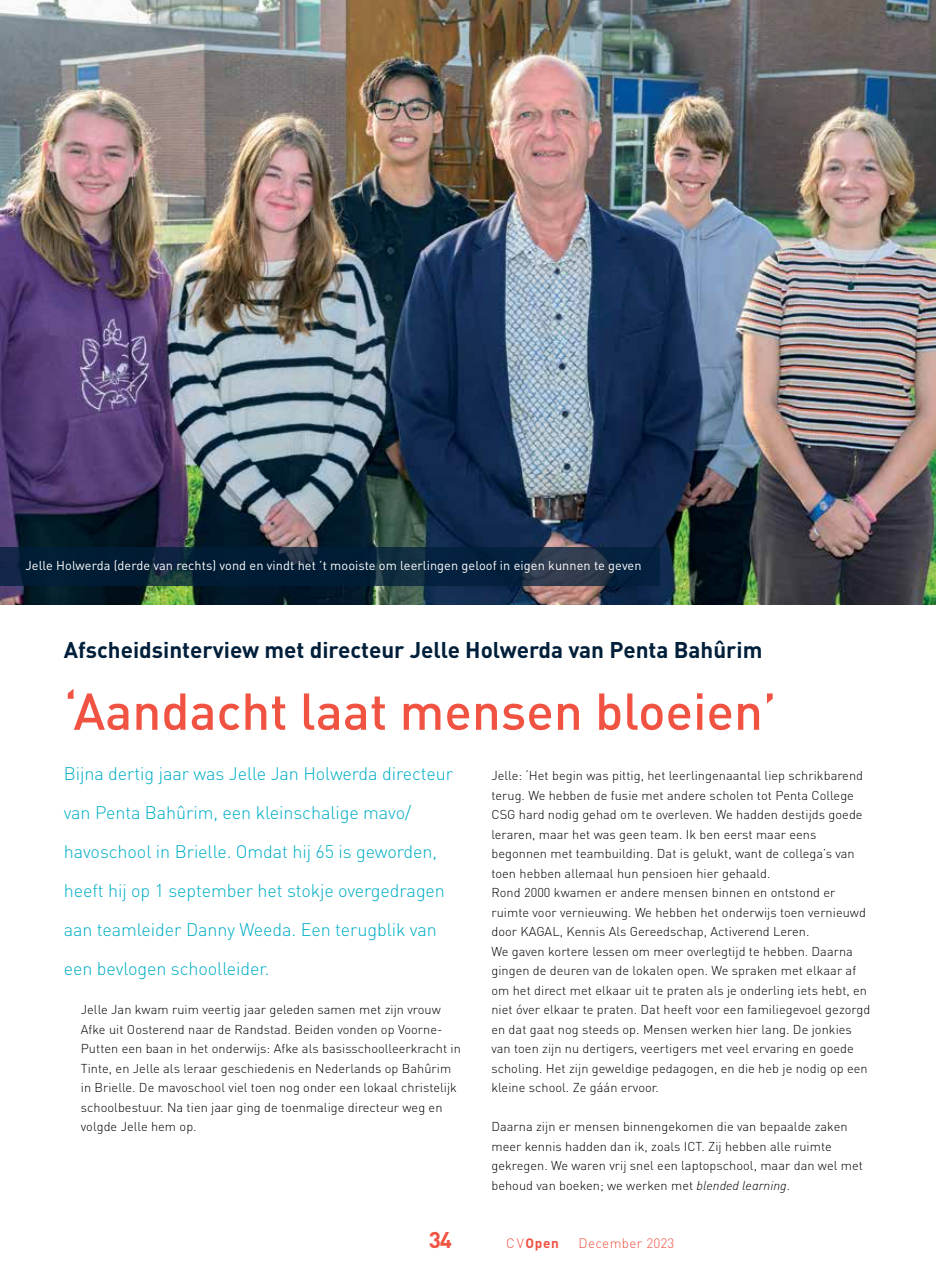
<style>
.page{position:relative;width:936px;height:1276px;background:#fff}
.page>*{position:absolute;margin:0;border:0;box-sizing:border-box;transform-origin:0 0}
.t1{font:500 51px "DIN";color:#f05342}
.t2{font:700 22.5px "DIN";color:#001f3a}
.t3{font:700 22.5px "DIN";color:#f05342}
.t4{font:300 18px/39px "DIN";letter-spacing:-.005em;color:#00aec5}
.t5{font:300 13.5px "DIN";letter-spacing:.025em;color:#f05342}
.t6{font:700 13.5px "DIN";color:#f05342}
.t7{font:300 12.75px/19.5px "DIN";letter-spacing:.005em;color:#000}
.t8{font:12.75px "DIN";letter-spacing:.005em;color:#fff}
.s1{font-family:"DIN Light Italic Alt";font-weight:400}
.s2{font-weight:300}
</style>
<div class="page">
<img style="left:0;top:0;width:935px;height:604px">
<svg style="left:0;top:547px;width:659px;height:38px;background:#0a243c"></svg>
<p class="t8" style="left:26px;top:557px;width:617px">Jelle Holwerda (derde van rechts) vond en vindt het ’t mooiste om leerlingen geloof in eigen kunnen te geven</p>
<h2 class="t2" style="left:64px;top:635px;width:700px">Afscheidsinterview met directeur Jelle Holwerda van Penta Bahûrim</h2>
<h1 class="t1" style="left:64px;top:679px;width:714px">‘Aandacht laat mensen bloeien’</h1>
<p class="t4" style="left:64px;top:754px;width:391px">Bijna dertig jaar was Jelle Jan Holwerda directeur van Penta Bahûrim, een kleinschalige mavo/ havoschool in Brielle. Omdat hij 65 is geworden, heeft hij op 1 september het stokje overgedragen aan teamleider Danny Weeda. Een terugblik van een bevlogen schoolleider.</p>
<p class="t7" style="left:81px;top:1000px;width:381px">Jelle Jan kwam ruim veertig jaar geleden samen met zijn vrouw Afke uit Oosterend naar de Randstad. Beiden vonden op Voorne-Putten een baan in het onderwijs: Afke als basisschoolleerkracht in Tinte, en Jelle als leraar geschiedenis en Nederlands op Bahûrim in Brielle. De mavoschool viel toen nog onder een lokaal christelijk schoolbestuur. Na tien jaar ging de toenmalige directeur weg en volgde Jelle hem op.</p>
<p class="t7" style="left:491px;top:766px;width:380px">Jelle: ‘Het begin was pittig, het leerlingenaantal liep schrikbarend terug. We hebben de fusie met andere scholen tot Penta College CSG hard nodig gehad om te overleven. We hadden destijds goede leraren, maar het was geen team. Ik ben eerst maar eens begonnen met teambuilding. Dat is gelukt, want de collega’s van toen hebben allemaal hun pensioen hier gehaald.<br>Rond 2000 kwamen er andere mensen binnen en ontstond er ruimte voor vernieuwing. We hebben het onderwijs toen vernieuwd door KAGAL, Kennis Als Gereedschap, Activerend Leren.<br>We gaven kortere lessen om meer overlegtijd te hebben. Daarna gingen de deuren van de lokalen open. We spraken met elkaar af om het direct met elkaar uit te praten als je onderling iets hebt, en niet óver elkaar te praten. Dat heeft voor een familiegevoel gezorgd en dat gaat nog steeds op. Mensen werken hier lang. De jonkies van toen zijn nu dertigers, veertigers met veel ervaring en goede scholing. Het zijn geweldige pedagogen, en die heb je nodig op een kleine school. Ze gáán ervoor.</p>
<p class="t7" style="left:491px;top:1116px;width:373px">Daarna zijn er mensen binnengekomen die van bepaalde zaken meer kennis hadden dan ik, zoals ICT. Zij hebben alle ruimte gekregen. We waren vrij snel een laptopschool, maar dan wel met behoud van boeken; we werken met <span class="s1">blended learning</span>.</p>
<h2 class="t3" style="left:429px;top:1225px;width:25px">34</h2>
<p class="t6" style="left:506px;top:1234px;width:54px"><span class="s2">CV</span>Open</p>
<p class="t5" style="left:578px;top:1235px;width:97px">December 2023</p>
</div>
